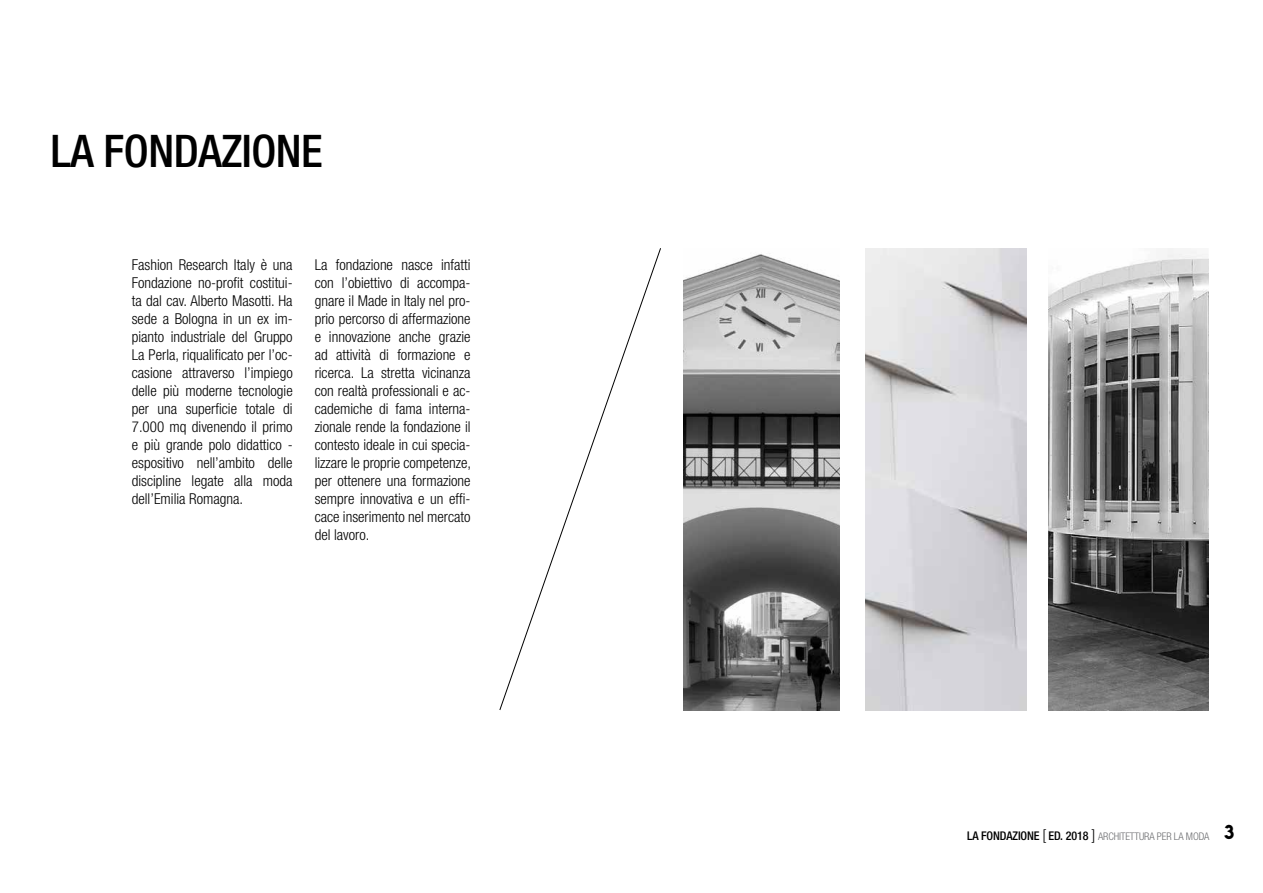
<style>
.page{position:relative;width:1263px;height:893px;background:#fff}
.page>*{position:absolute;margin:0;border:0;box-sizing:border-box;transform-origin:0 0}
.t1{font:500 condensed 45px "Helvetica Neue LT Std";letter-spacing:-.01em;color:#000}
.t2{font:300 condensed 15px/18px "Helvetica Neue LT Std";color:#000;text-align:justify}
.t3{font:300 condensed 10.5px "Helvetica Neue LT Std";letter-spacing:-.01em;color:#6d6e71}
.s1{font-weight:500;font-size:12px;color:#000}
.s2{font-size:15px;color:#000}
.s3{font-family:"Lemon Milk";font-weight:400;font-stretch:normal;font-size:18px;color:#000}
</style>
<div class="page">
<img style="left:683px;top:254px;width:156px;height:456px">
<img style="left:1048px;top:249px;width:161px;height:461px">
<img style="left:865px;top:249px;width:161px;height:462px">
<svg style="left:499px;top:248px;width:162px;height:462px"></svg>
<h1 class="t1" style="left:51px;top:124px;width:274px">LA FONDAZIONE</h1>
<p class="t2" style="left:132px;top:256px;width:162px">Fashion Research Italy è una Fondazione no-profit costitui&shy;ta dal cav. Alberto Masotti. Ha sede a Bologna in un ex im&shy;pianto industriale del Gruppo La Perla, riqualificato per l’oc&shy;casione attraverso l’impiego delle più moderne tecnologie per una superficie totale di 7.000 mq divenendo il primo e più grande polo didattico - espositivo nell’ambito delle discipline legate alla moda dell’Emilia Romagna.</p>
<p class="t2" style="left:315px;top:256px;width:158px">La fondazione nasce infatti con l’obiettivo di accompa&shy;gnare il Made in Italy nel pro&shy;prio percorso di affermazione e innovazione anche grazie ad attività di formazione e ricerca. La stretta vicinanza con realtà professionali e ac&shy;cademiche di fama interna&shy;zionale rende la fondazione il contesto ideale in cui specia&shy;lizzare le proprie competenze, per ottenere una formazione sempre innovativa e un effi&shy;cace inserimento nel mercato del lavoro.</p>
<p class="t3" style="left:967px;top:830px;width:269px"><span class="s1">LA FONDAZIONE</span> <span class="s2">[</span> <span class="s1">ED. 2018</span> <span class="s2">]</span> architettura per la moda <span class="s3">3</span></p>
</div>
